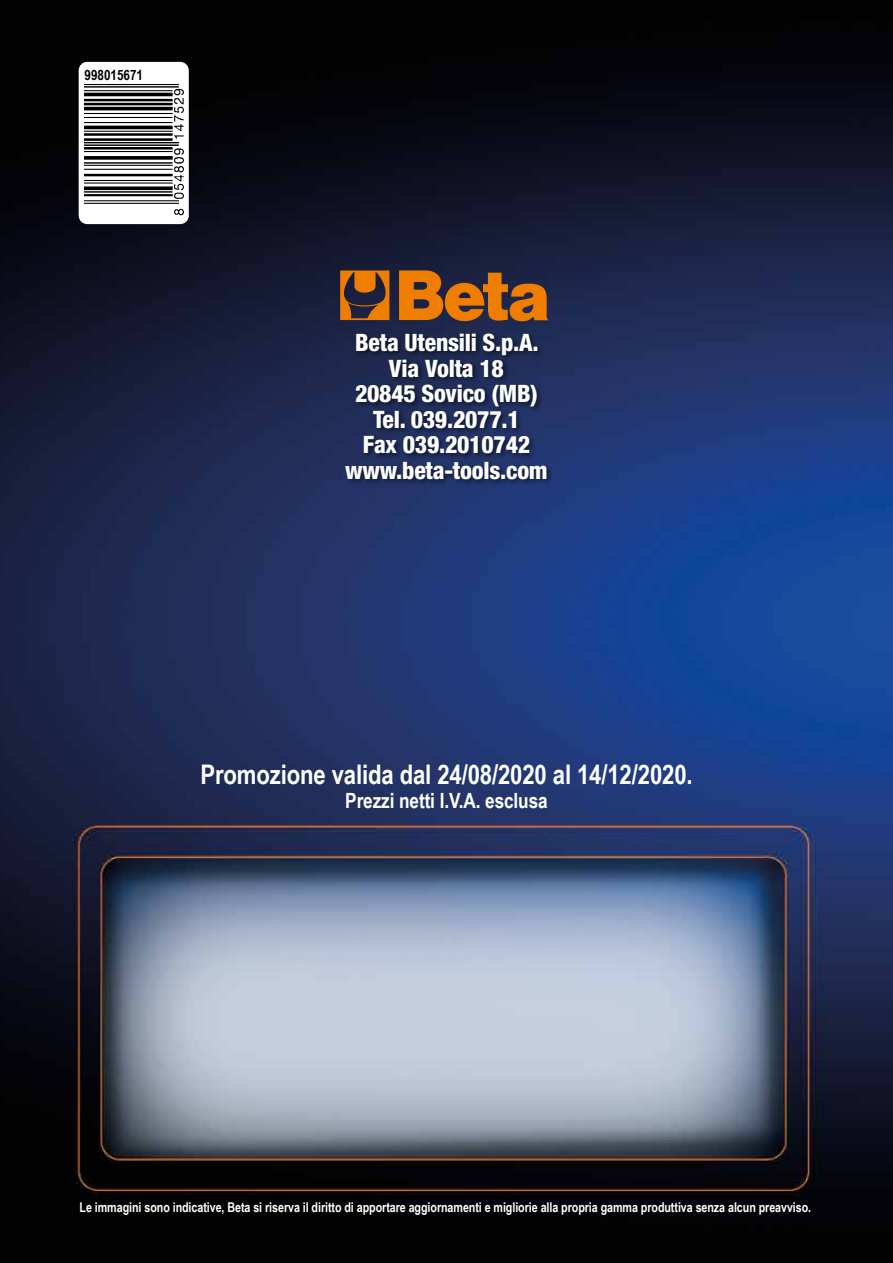
<style>
.page{position:relative;width:893px;height:1263px;background:#fff}
.page>*{position:absolute;margin:0;border:0;box-sizing:border-box;transform-origin:0 0}
.t1{font:700 27px "Arial Beta Narrow";letter-spacing:-.005em;color:#fff}
.t2{font:800 condensed 24px/25.5px "Helvetica Neue LT Std";letter-spacing:-.01em;color:#fff;text-align:center}
.t3{font:700 21px "Arial Beta Narrow";letter-spacing:-.005em;color:#fff}
.t4{font:700 14.25px "Arial Beta Narrow";color:#000}
.t5{font:700 13.5px "Arial Beta Narrow";letter-spacing:-.005em;color:#fff}
</style>
<div class="page">
<img style="left:0;top:0;width:893px;height:1263px">
<div style="left:343px;top:331px;width:210px;height:155px;background:#000;opacity:.55"></div>
<div style="left:79px;top:62px;width:110px;height:162px;background:#fff;border-radius:9px"></div>
<img style="left:85px;top:83px;width:98px;height:133px">
<svg style="left:340px;top:270px;width:49px;height:50px;background:#93541a"></svg>
<svg style="left:399px;top:270px;width:150px;height:51px;background:#9c5a1a"></svg>
<p class="t4" style="left:85px;top:64px;width:60px">998015671</p>
<h2 class="t2" style="left:345px;top:330px;width:204px">Beta Utensili S.p.A.<br>Via Volta 18<br>20845 Sovico (MB)<br>Tel. 039.2077.1<br>Fax 039.2010742 www.beta-tools.com</h2>
<h1 class="t1" style="left:200px;top:754px;width:494px">Promozione valida dal 24/08/2020 al 14/12/2020.</h1>
<h3 class="t3" style="left:345px;top:785px;width:204px">Prezzi netti I.V.A. esclusa</h3>
<p class="t5" style="left:80px;top:1197px;width:733px">Le immagini sono indicative, Beta si riserva il diritto di apportare aggiornamenti e migliorie alla propria gamma produttiva senza alcun preavviso.</p>
</div>
